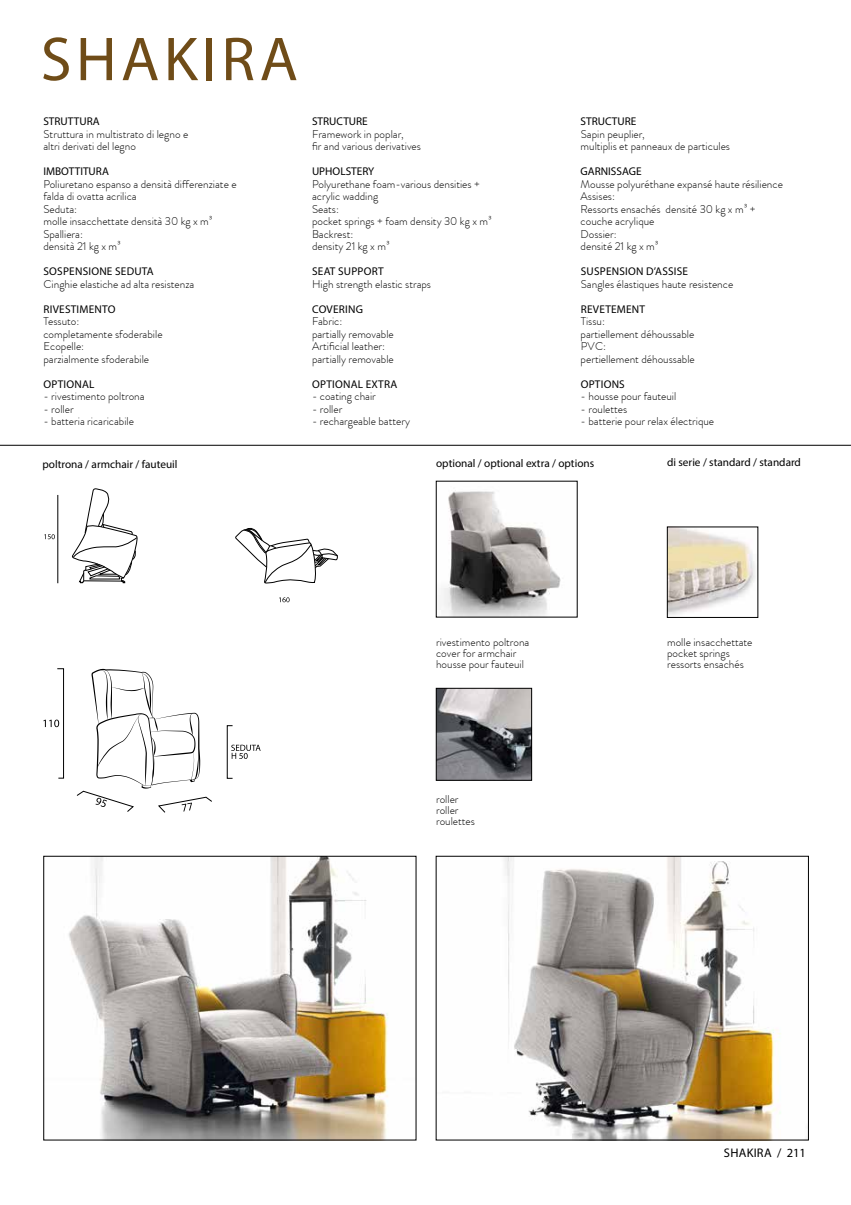
<style>
.page{position:relative;width:851px;height:1205px;background:#fff}
.page>*{position:absolute;margin:0;border:0;box-sizing:border-box;transform-origin:0 0}
.t1{font:62.5px "Myriad Pro";letter-spacing:.07em;color:#6f4c18}
.t2{font:12.5px "Myriad Pro";letter-spacing:.02em;color:#000}
.t3{font:300 11.25px/12.5px "Brandon Grotesque";color:#000}
.t4{font:11.25px "Myriad Pro";color:#000}
.t5{font:11.25px "Myriad Pro";letter-spacing:.02em;color:#000}
</style>
<div class="page">
<img style="left:504px;top:858px;width:277px;height:280px">
<img style="left:68px;top:858px;width:320px;height:280px">
<hr style="left:0;top:445px;width:850px;height:1px;background:#000">
<svg style="left:279px;top:597px;width:10px;height:5px"></svg>
<svg style="left:44px;top:534px;width:11px;height:5px"></svg>
<hr style="left:58px;top:495px;width:1px;height:88px;background:#000">
<svg style="left:235px;top:527px;width:103px;height:56px"></svg>
<svg style="left:72px;top:489px;width:65px;height:94px"></svg>
<svg style="left:77px;top:669px;width:135px;height:143px"></svg>
<svg style="left:43px;top:668px;width:21px;height:110px"></svg>
<img style="left:443px;top:490px;width:118px;height:125px">
<img style="left:438px;top:690px;width:91px;height:88px">
<div style="left:436px;top:688px;width:95px;height:92px;border:1px solid #000"></div>
<img style="left:669px;top:529px;width:86px;height:86px">
<svg style="left:231px;top:744px;width:30px;height:15px"></svg>
<h1 class="t1" style="left:41px;top:21px;width:259px">SHAKIRA</h1>
<p class="t4" style="left:43px;top:115px;width:58px">STRUTTURA</p>
<p class="t3" style="left:43px;top:128px;width:146px">Struttura in multistrato di legno e altri derivati del legno</p>
<p class="t4" style="left:43px;top:165px;width:67px">IMBOTTITURA</p>
<p class="t3" style="left:43px;top:178px;width:195px">Poliuretano espanso a densità differenziate e falda di ovatta acrilica<br>Seduta:<br>molle insacchettate densità 30 kg x m³<br>Spalliera:<br>densità 21 kg x m³</p>
<p class="t5" style="left:44px;top:265px;width:112px">SOSPENSIONE SEDUTA</p>
<p class="t3" style="left:43px;top:278px;width:152px">Cinghie elastiche ad alta resistenza</p>
<p class="t5" style="left:44px;top:302px;width:73px">RIVESTIMENTO</p>
<p class="t3" style="left:43px;top:315px;width:121px">Tessuto:<br>completamente sfoderabile<br>Ecopelle:<br>parzialmente sfoderabile</p>
<p class="t5" style="left:44px;top:377px;width:52px">OPTIONAL</p>
<p class="t3" style="left:43px;top:390px;width:103px">- rivestimento poltrona</p>
<p class="t3" style="left:43px;top:403px;width:32px">- roller</p>
<p class="t3" style="left:43px;top:415px;width:92px">- batteria ricaricabile</p>
<p class="t4" style="left:312px;top:115px;width:57px">STRUCTURE</p>
<p class="t3" style="left:312px;top:128px;width:110px">Framework in poplar,<br>fir and various derivatives</p>
<p class="t4" style="left:312px;top:165px;width:64px">UPHOLSTERY</p>
<p class="t3" style="left:312px;top:178px;width:181px">Polyurethane foam-various densities + acrylic wadding<br>Seats:<br>pocket springs + foam density 30 kg x m³<br>Backrest:<br>density 21 kg x m³</p>
<p class="t5" style="left:312px;top:265px;width:73px">SEAT SUPPORT</p>
<p class="t3" style="left:312px;top:278px;width:120px">High strength elastic straps</p>
<p class="t5" style="left:312px;top:302px;width:52px">COVERING</p>
<p class="t3" style="left:312px;top:315px;width:83px">Fabric:<br>partially removable<br>Artificial leather: partially removable</p>
<p class="t5" style="left:312px;top:377px;width:87px">OPTIONAL EXTRA</p>
<p class="t3" style="left:312px;top:390px;width:65px">- coating chair</p>
<p class="t3" style="left:312px;top:403px;width:32px">- roller</p>
<p class="t3" style="left:312px;top:415px;width:100px">- rechargeable battery</p>
<p class="t4" style="left:580px;top:115px;width:57px">STRUCTURE</p>
<p class="t3" style="left:580px;top:128px;width:151px">Sapin peuplier,<br>multiplis et panneaux de particules</p>
<p class="t4" style="left:580px;top:165px;width:62px">GARNISSAGE</p>
<p class="t3" style="left:580px;top:178px;width:204px">Mousse polyuréthane expansé haute résilience<br>Assises:<br>Ressorts ensachés densité 30 kg x m³ + couche acrylique<br>Dossier:<br>densité 21 kg x m³</p>
<p class="t5" style="left:580px;top:265px;width:109px">SUSPENSION D’ASSISE</p>
<p class="t3" style="left:580px;top:278px;width:154px">Sangles élastiques haute resistence</p>
<p class="t5" style="left:580px;top:302px;width:66px">REVETEMENT</p>
<p class="t3" style="left:580px;top:315px;width:116px">Tissu:<br>partiellement déhoussable<br>PVC:<br>pertiellement déhoussable</p>
<p class="t5" style="left:580px;top:377px;width:46px">OPTIONS</p>
<p class="t3" style="left:580px;top:390px;width:97px">- housse pour fauteuil</p>
<p class="t3" style="left:580px;top:403px;width:48px">- roulettes</p>
<p class="t3" style="left:580px;top:415px;width:135px">- batterie pour relax électrique</p>
<p class="t4" style="left:43px;top:457px;width:136px">poltrona / armchair / fauteuil</p>
<p class="t4" style="left:436px;top:456px;width:160px">optional / optional extra / options</p>
<p class="t3" style="left:436px;top:636px;width:95px;line-height:11.2px">rivestimento poltrona cover for armchair housse pour fauteuil</p>
<p class="t3" style="left:436px;top:793px;width:40px;line-height:11.2px">roller roller roulettes</p>
<p class="t4" style="left:667px;top:455px;width:135px">di serie / standard / standard</p>
<p class="t3" style="left:667px;top:636px;width:87px;line-height:11.2px">molle insacchettate pocket springs ressorts ensachés</p>
<p class="t2" style="left:723px;top:1145px;width:83px">SHAKIRA / 211</p>
</div>
